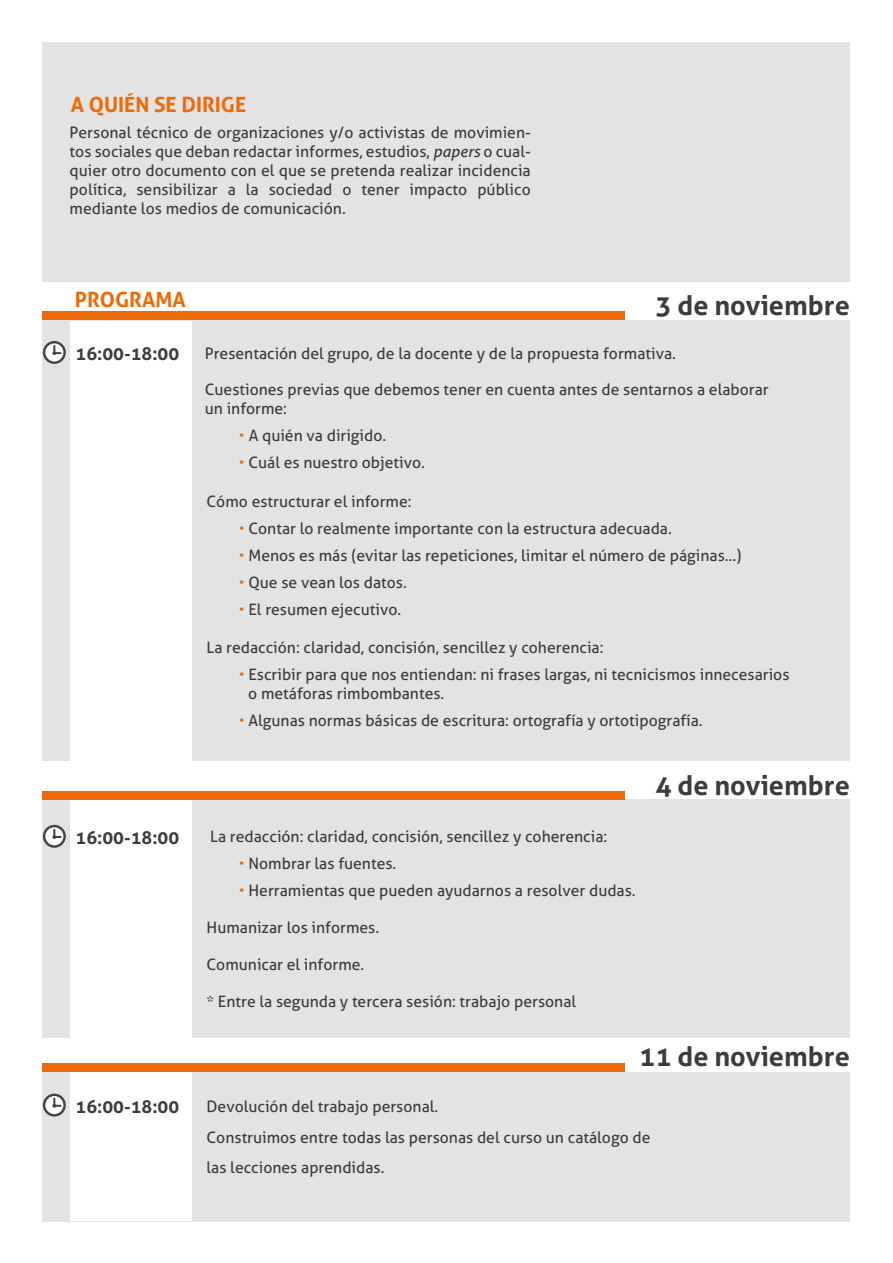
<style>
.page{position:relative;width:893px;height:1263px;background:#fff}
.page>*{position:absolute;margin:0;border:0;box-sizing:border-box;transform-origin:0 0}
.t1{font:700 27px "Aller";color:#3c3c3b}
.t2{font:700 21px "Aller";color:#ed6b06}
.t3{font:700 18px "Aller";color:#3c3c3b}
.t4{font:15.75px/18.9px "Aller";color:#3c3c3b}
.s1{font-style:italic}
.s2{font-weight:300;color:#ed6b06}
</style>
<div class="page">
<div style="left:43px;top:1072px;width:807px;height:149px;background:#e3e3e3"></div>
<div style="left:43px;top:43px;width:807px;height:766px;background:#e3e3e3"></div>
<div style="left:43px;top:809px;width:807px;height:229px;background:#e3e3e3"></div>
<div style="left:40px;top:282px;width:810px;height:38px;background:#fff"></div>
<div style="left:41px;top:762px;width:814px;height:37px;background:#fff"></div>
<div style="left:43px;top:311px;width:582px;height:9px;background:#ed6b06"></div>
<div style="left:70px;top:321px;width:122px;height:900px;background:#fff"></div>
<svg style="left:43px;top:341px;width:23px;height:23px"></svg>
<div style="left:45px;top:343px;width:18px;height:18px;background:#fff;border-radius:50%"></div>
<svg style="left:52px;top:345px;width:10px;height:10px"></svg>
<svg style="left:43px;top:825px;width:23px;height:23px"></svg>
<div style="left:45px;top:827px;width:18px;height:18px;background:#fff;border-radius:50%"></div>
<svg style="left:52px;top:829px;width:10px;height:10px"></svg>
<svg style="left:43px;top:1093px;width:23px;height:23px"></svg>
<div style="left:45px;top:1096px;width:18px;height:18px;background:#fff;border-radius:50%"></div>
<svg style="left:52px;top:1098px;width:10px;height:10px"></svg>
<div style="left:43px;top:791px;width:582px;height:9px;background:#ed6b06"></div>
<div style="left:43px;top:1063px;width:582px;height:9px;background:#ed6b06"></div>
<h2 class="t2" style="left:71px;top:91px;width:177px">A QUIÉN SE DIRIGE</h2>
<p class="t4" style="left:70px;top:123px;width:463px;text-align:justify">Personal técnico de organizaciones y/o activistas de movimien&shy;tos sociales que deban redactar informes, estudios, <span class="s1">papers</span> o cual&shy;quier otro documento con el que se pretenda realizar incidencia política, sensibilizar a la sociedad o tener impacto público mediante los medios de comunicación.</p>
<h2 class="t2" style="left:75px;top:287px;width:113px">PROGRAMA</h2>
<h1 class="t1" style="left:655px;top:289px;width:196px">3 de noviembre</h1>
<p class="t3" style="left:76px;top:343px;width:105px">16:00-18:00</p>
<p class="t4" style="left:205px;top:343px;width:473px">Presentación del grupo, de la docente y de la propuesta formativa.</p>
<p class="t4" style="left:205px;top:380px;width:565px">Cuestiones previas que debemos tener en cuenta antes de sentarnos a elaborar un informe:</p>
<p class="t4" style="left:239px;top:426px;width:149px"><span class="s2">•</span> A quién va dirigido.</p>
<p class="t4" style="left:239px;top:453px;width:188px"><span class="s2">•</span> Cuál es nuestro objetivo.</p>
<p class="t4" style="left:207px;top:492px;width:206px">Cómo estructurar el informe:</p>
<p class="t4" style="left:239px;top:519px;width:435px"><span class="s2">•</span> Contar lo realmente importante con la estructura adecuada.</p>
<p class="t4" style="left:239px;top:546px;width:504px"><span class="s2">•</span> Menos es más (evitar las repeticiones, limitar el número de páginas…)</p>
<p class="t4" style="left:239px;top:573px;width:170px"><span class="s2">•</span> Que se vean los datos.</p>
<p class="t4" style="left:239px;top:600px;width:164px"><span class="s2">•</span> El resumen ejecutivo.</p>
<p class="t4" style="left:207px;top:638px;width:398px">La redacción: claridad, concisión, sencillez y coherencia:</p>
<p class="t4" style="left:248px;top:665px;width:543px;text-indent:-9px"><span class="s2">•</span> Escribir para que nos entiendan: ni frases largas, ni tecnicismos innecesarios o metáforas rimbombantes.</p>
<p class="t4" style="left:239px;top:711px;width:465px"><span class="s2">•</span> Algunas normas básicas de escritura: ortografía y ortotipografía.</p>
<h1 class="t1" style="left:655px;top:769px;width:196px">4 de noviembre</h1>
<p class="t3" style="left:76px;top:827px;width:105px">16:00-18:00</p>
<p class="t4" style="left:210px;top:827px;width:398px">La redacción: claridad, concisión, sencillez y coherencia:</p>
<p class="t4" style="left:239px;top:854px;width:159px"><span class="s2">•</span> Nombrar las fuentes.</p>
<p class="t4" style="left:239px;top:881px;width:398px"><span class="s2">•</span> Herramientas que pueden ayudarnos a resolver dudas.</p>
<p class="t4" style="left:207px;top:918px;width:174px">Humanizar los informes.</p>
<p class="t4" style="left:207px;top:955px;width:159px">Comunicar el informe.</p>
<p class="t4" style="left:207px;top:992px;width:371px">* Entre la segunda y tercera sesión: trabajo personal</p>
<h1 class="t1" style="left:639px;top:1039px;width:212px">11 de noviembre</h1>
<p class="t3" style="left:76px;top:1095px;width:105px">16:00-18:00</p>
<p class="t4" style="left:207px;top:1090px;width:445px;line-height:30.9px">Devolución del trabajo personal.<br>Construimos entre todas las personas del curso un catálogo de las lecciones aprendidas.</p>
</div>
